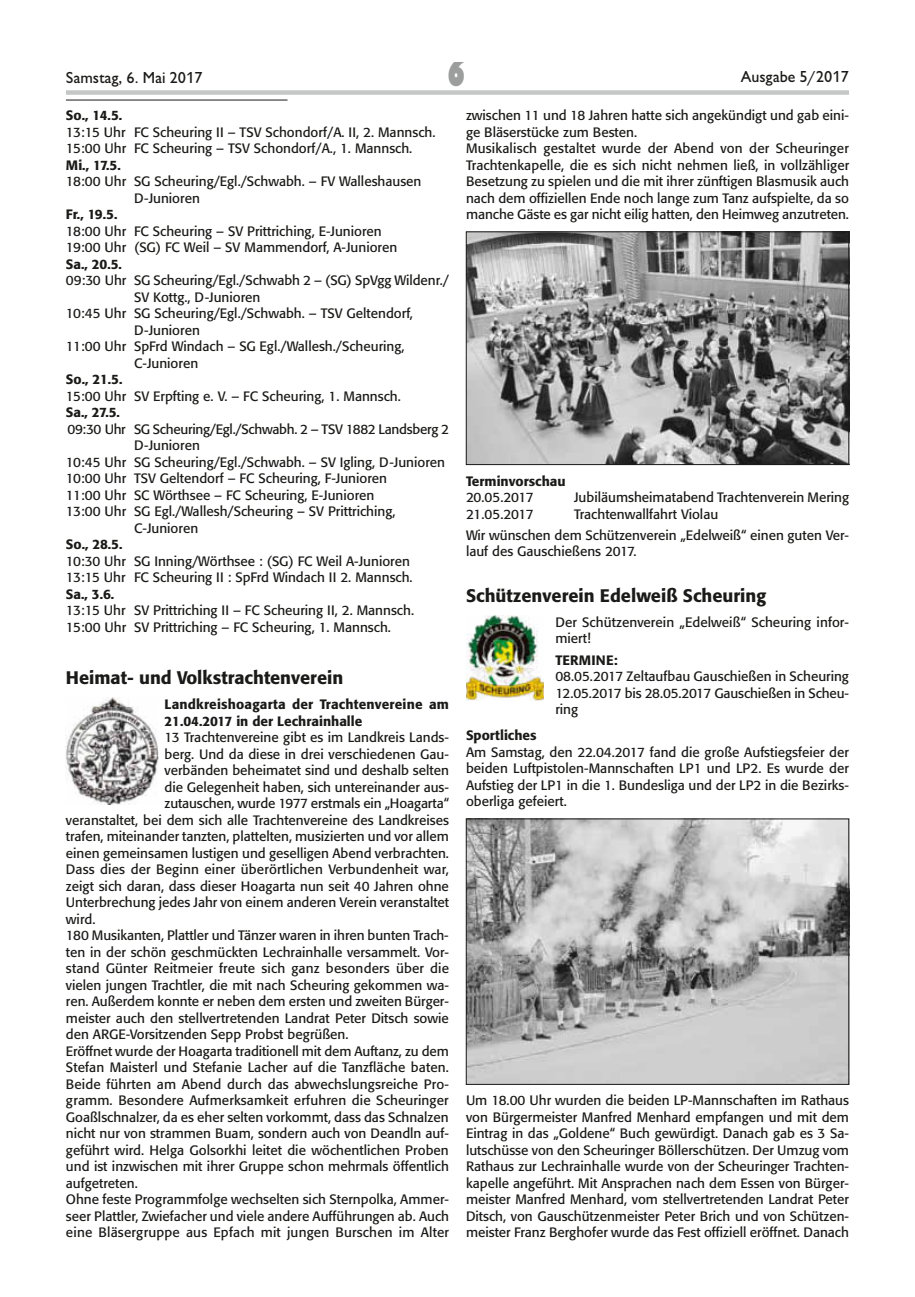
<style>
.page{position:relative;width:915px;height:1297px;background:#fff}
.page>*{position:absolute;margin:0;border:0;box-sizing:border-box;transform-origin:0 0}
.t1{font:800 condensed 36px "Giltus T";color:#9c9d9d}
.t2{font:500 18px "Formata";color:#1a1a18}
.t3{font:500 16.5px "Giltus T";color:#1a1a18}
.t4{font:13.5px/16.5px "Formata";color:#1a1a18}
.t5{font:500 13.5px/16.5px "Formata";color:#1a1a18}
.t6{font:13.5px "Formata";letter-spacing:-.02em;color:#1a1a18}
.t7{font:500 13.5px "Formata";letter-spacing:.02em;color:#1a1a18}
</style>
<div class="page">
<div style="left:66px;top:90px;width:782px;height:5px;background:#c5c6c6"></div>
<hr style="left:66px;top:100px;width:221px;height:1px;background:#1a1a18">
<img style="left:66px;top:698px;width:92px;height:106px">
<img style="left:468px;top:234px;width:378px;height:229px">
<div style="left:466px;top:232px;width:382px;height:233px;border:1px solid #1a1a18"></div>
<img style="left:468px;top:821px;width:378px;height:261px">
<div style="left:466px;top:819px;width:382px;height:265px;border:1px solid #1a1a18"></div>
<img style="left:466px;top:615px;width:77px;height:85px">
<p class="t3" style="left:66px;top:68px;width:138px">Samstag, 6. Mai 2017</p>
<h1 class="t1" style="left:447px;top:53px;width:19px">6</h1>
<p class="t3" style="left:740px;top:67px;width:110px">Ausgabe 5/2017</p>
<p class="t5" style="left:66px;top:107px;width:58px">So., 14.5.</p>
<p class="t4" style="left:66px;top:124px;width:371px">13:15 Uhr FC Scheuring II – TSV Schondorf/A. II, 2. Mannsch.<br>15:00 Uhr FC Scheuring – TSV Schondorf/A., 1. Mannsch.</p>
<p class="t5" style="left:66px;top:157px;width:56px">Mi., 17.5.</p>
<p class="t4" style="left:134px;top:173px;width:289px;text-indent:-68px">18:00 Uhr SG Scheuring/Egl./Schwabh. – FV Walleshausen<br>D-Junioren</p>
<p class="t5" style="left:66px;top:206px;width:53px">Fr., 19.5.</p>
<p class="t4" style="left:66px;top:223px;width:333px">18:00 Uhr FC Scheuring – SV Prittriching, E-Junioren<br>19:00 Uhr (SG) FC Weil – SV Mammendorf, A-Junioren</p>
<p class="t5" style="left:66px;top:256px;width:57px">Sa., 20.5.</p>
<p class="t4" style="left:66px;top:272px;width:384px">09:30 Uhr SG Scheuring/Egl./Schwabh 2 – (SG) SpVgg Wildenr./</p>
<p class="t4" style="left:134px;top:289px;width:128px">SV Kottg., D-Junioren</p>
<p class="t4" style="left:66px;top:305px;width:348px">10:45 Uhr SG Scheuring/Egl./Schwabh. – TSV Geltendorf,</p>
<p class="t4" style="left:134px;top:322px;width:67px">D-Junioren</p>
<p class="t4" style="left:66px;top:338px;width:340px">11:00 Uhr SpFrd Windach – SG Egl./Wallesh./Scheuring,</p>
<p class="t4" style="left:134px;top:355px;width:66px">C-Junioren</p>
<p class="t5" style="left:66px;top:371px;width:58px">So., 21.5.</p>
<p class="t4" style="left:66px;top:388px;width:336px">15:00 Uhr SV Erpfting e. V. – FC Scheuring, 1. Mannsch.</p>
<p class="t5" style="left:66px;top:404px;width:56px">Sa., 27.5.</p>
<p class="t6" style="left:67px;top:421px;width:383px">09:30 Uhr SG Scheuring/Egl./Schwabh. 2 – TSV 1882 Landsberg 2</p>
<p class="t4" style="left:134px;top:437px;width:67px">D-Junioren</p>
<p class="t4" style="left:66px;top:454px;width:380px">10:45 Uhr SG Scheuring/Egl./Schwabh. – SV Igling, D-Junioren</p>
<p class="t4" style="left:66px;top:470px;width:322px">10:00 Uhr TSV Geltendorf – FC Scheuring, F-Junioren</p>
<p class="t4" style="left:66px;top:487px;width:310px">11:00 Uhr SC Wörthsee – FC Scheuring, E-Junioren</p>
<p class="t4" style="left:66px;top:503px;width:331px">13:00 Uhr SG Egl./Wallesh/Scheuring – SV Prittriching,</p>
<p class="t4" style="left:134px;top:520px;width:66px">C-Junioren</p>
<p class="t5" style="left:66px;top:536px;width:58px">So., 28.5.</p>
<p class="t4" style="left:66px;top:553px;width:348px">10:30 Uhr SG Inning/Wörthsee : (SG) FC Weil A-Junioren<br>13:15 Uhr FC Scheuring II : SpFrd Windach II 2. Mannsch.</p>
<p class="t5" style="left:66px;top:586px;width:50px">Sa., 3.6.</p>
<p class="t4" style="left:66px;top:602px;width:349px">13:15 Uhr SV Prittriching II – FC Scheuring II, 2. Mannsch.<br>15:00 Uhr SV Prittriching – FC Scheuring, 1. Mannsch.</p>
<h2 class="t2" style="left:66px;top:667px;width:279px">Heimat- und Volkstrachtenverein</h2>
<p class="t5" style="left:164px;top:696px;width:286px">Landkreishoagarta der Trachtenvereine am<br>21.04.2017 in der Lechrainhalle</p>
<p class="t4" style="left:164px;top:729px;width:286px">13 Trachtenvereine gibt es im Landkreis Lands-</p>
<p class="t4" style="left:164px;top:746px;width:286px">berg. Und da diese in drei verschiedenen Gau-</p>
<p class="t4" style="left:164px;top:762px;width:286px">verbänden beheimatet sind und deshalb selten</p>
<p class="t4" style="left:164px;top:779px;width:286px">die Gelegenheit haben, sich untereinander aus-</p>
<p class="t4" style="left:164px;top:795px;width:286px">zutauschen, wurde 1977 erstmals ein „Hoagarta“</p>
<p class="t4" style="left:66px;top:812px;width:384px">veranstaltet, bei dem sich alle Trachtenvereine des Landkreises</p>
<p class="t4" style="left:66px;top:828px;width:384px">trafen, miteinander tanzten, plattelten, musizierten und vor allem</p>
<p class="t4" style="left:66px;top:845px;width:384px">einen gemeinsamen lustigen und geselligen Abend verbrachten.</p>
<p class="t4" style="left:66px;top:861px;width:384px">Dass dies der Beginn einer überörtlichen Verbundenheit war,</p>
<p class="t4" style="left:66px;top:878px;width:384px">zeigt sich daran, dass dieser Hoagarta nun seit 40 Jahren ohne</p>
<p class="t4" style="left:66px;top:894px;width:384px">Unterbrechung jedes Jahr von einem anderen Verein veranstaltet</p>
<p class="t4" style="left:66px;top:911px;width:31px">wird.</p>
<p class="t4" style="left:66px;top:927px;width:384px">180 Musikanten, Plattler und Tänzer waren in ihren bunten Trach-</p>
<p class="t4" style="left:66px;top:944px;width:384px">ten in der schön geschmückten Lechrainhalle versammelt. Vor-</p>
<p class="t4" style="left:66px;top:960px;width:384px">stand Günter Reitmeier freute sich ganz besonders über die</p>
<p class="t4" style="left:66px;top:977px;width:384px">vielen jungen Trachtler, die mit nach Scheuring gekommen wa-</p>
<p class="t4" style="left:66px;top:993px;width:384px">ren. Außerdem konnte er neben dem ersten und zweiten Bürger-</p>
<p class="t4" style="left:66px;top:1010px;width:384px">meister auch den stellvertretenden Landrat Peter Ditsch sowie</p>
<p class="t4" style="left:66px;top:1026px;width:284px">den ARGE-Vorsitzenden Sepp Probst begrüßen.</p>
<p class="t4" style="left:66px;top:1043px;width:384px">Eröffnet wurde der Hoagarta traditionell mit dem Auftanz, zu dem</p>
<p class="t4" style="left:66px;top:1059px;width:384px">Stefan Maisterl und Stefanie Lacher auf die Tanzfläche baten.</p>
<p class="t4" style="left:66px;top:1076px;width:384px">Beide führten am Abend durch das abwechslungsreiche Pro-</p>
<p class="t4" style="left:66px;top:1092px;width:384px">gramm. Besondere Aufmerksamkeit erfuhren die Scheuringer</p>
<p class="t4" style="left:66px;top:1109px;width:384px">Goaßlschnalzer, da es eher selten vorkommt, dass das Schnalzen</p>
<p class="t4" style="left:66px;top:1125px;width:384px">nicht nur von strammen Buam, sondern auch von Deandln auf-</p>
<p class="t4" style="left:66px;top:1142px;width:384px">geführt wird. Helga Golsorkhi leitet die wöchentlichen Proben</p>
<p class="t4" style="left:66px;top:1158px;width:384px">und ist inzwischen mit ihrer Gruppe schon mehrmals öffentlich</p>
<p class="t4" style="left:66px;top:1175px;width:73px">aufgetreten.</p>
<p class="t4" style="left:66px;top:1191px;width:384px">Ohne feste Programmfolge wechselten sich Sternpolka, Ammer-</p>
<p class="t4" style="left:66px;top:1208px;width:384px">seer Plattler, Zwiefacher und viele andere Aufführungen ab. Auch</p>
<p class="t4" style="left:66px;top:1224px;width:384px">eine Bläsergruppe aus Epfach mit jungen Burschen im Alter</p>
<p class="t4" style="left:466px;top:107px;width:384px">zwischen 11 und 18 Jahren hatte sich angekündigt und gab eini&shy;ge Bläserstücke zum Besten.<br>Musikalisch gestaltet wurde der Abend von der Scheuringer Trachtenkapelle, die es sich nicht nehmen ließ, in vollzähliger Besetzung zu spielen und die mit ihrer zünftigen Blasmusik auch nach dem offiziellen Ende noch lange zum Tanz aufspielte, da so manche Gäste es gar nicht eilig hatten, den Heimweg anzutreten.</p>
<p class="t5" style="left:466px;top:472px;width:101px">Terminvorschau</p>
<p class="t4" style="left:466px;top:489px;width:69px">20.05.2017</p>
<p class="t4" style="left:574px;top:489px;width:276px">Jubiläumsheimatabend Trachtenverein Mering</p>
<p class="t4" style="left:466px;top:505px;width:69px">21.05.2017</p>
<p class="t4" style="left:466px;top:503px;width:384px;line-height:21.3px;text-indent:108px">Trachtenwallfahrt Violau<br>Wir wünschen dem Schützenverein „Edelweiß“ einen guten Ver-</p>
<p class="t4" style="left:466px;top:543px;width:172px">lauf des Gauschießens 2017.</p>
<h2 class="t2" style="left:466px;top:584px;width:301px">Schützenverein Edelweiß Scheuring</h2>
<p class="t4" style="left:555px;top:614px;width:295px">Der Schützenverein „Edelweiß“ Scheuring infor&shy;miert!</p>
<p class="t7" style="left:555px;top:651px;width:64px">TERMINE:</p>
<p class="t4" style="left:555px;top:668px;width:295px;text-align:justify">08.05.2017 Zeltaufbau Gauschießen in Scheuring 12.05.2017 bis 28.05.2017 Gauschießen in Scheu&shy;ring</p>
<p class="t5" style="left:466px;top:727px;width:72px">Sportliches</p>
<p class="t4" style="left:466px;top:744px;width:384px;text-align:justify">Am Samstag, den 22.04.2017 fand die große Aufstiegsfeier der beiden Luftpistolen-Mannschaften LP1 und LP2. Es wurde der Aufstieg der LP1 in die 1. Bundesliga und der LP2 in die Bezirks&shy;oberliga gefeiert.</p>
<p class="t4" style="left:466px;top:1092px;width:384px;text-align:justify">Um 18.00 Uhr wurden die beiden LP-Mannschaften im Rathaus von Bürgermeister Manfred Menhard empfangen und mit dem Eintrag in das „Goldene“ Buch gewürdigt. Danach gab es 3 Sa&shy;lutschüsse von den Scheuringer Böllerschützen. Der Umzug vom Rathaus zur Lechrainhalle wurde von der Scheuringer Trachten&shy;kapelle angeführt. Mit Ansprachen nach dem Essen von Bürger&shy;meister Manfred Menhard, vom stellvertretenden Landrat Peter Ditsch, von Gauschützenmeister Peter Brich und von Schützen&shy;meister Franz Berghofer wurde das Fest offiziell eröffnet. Danach</p>
</div>
